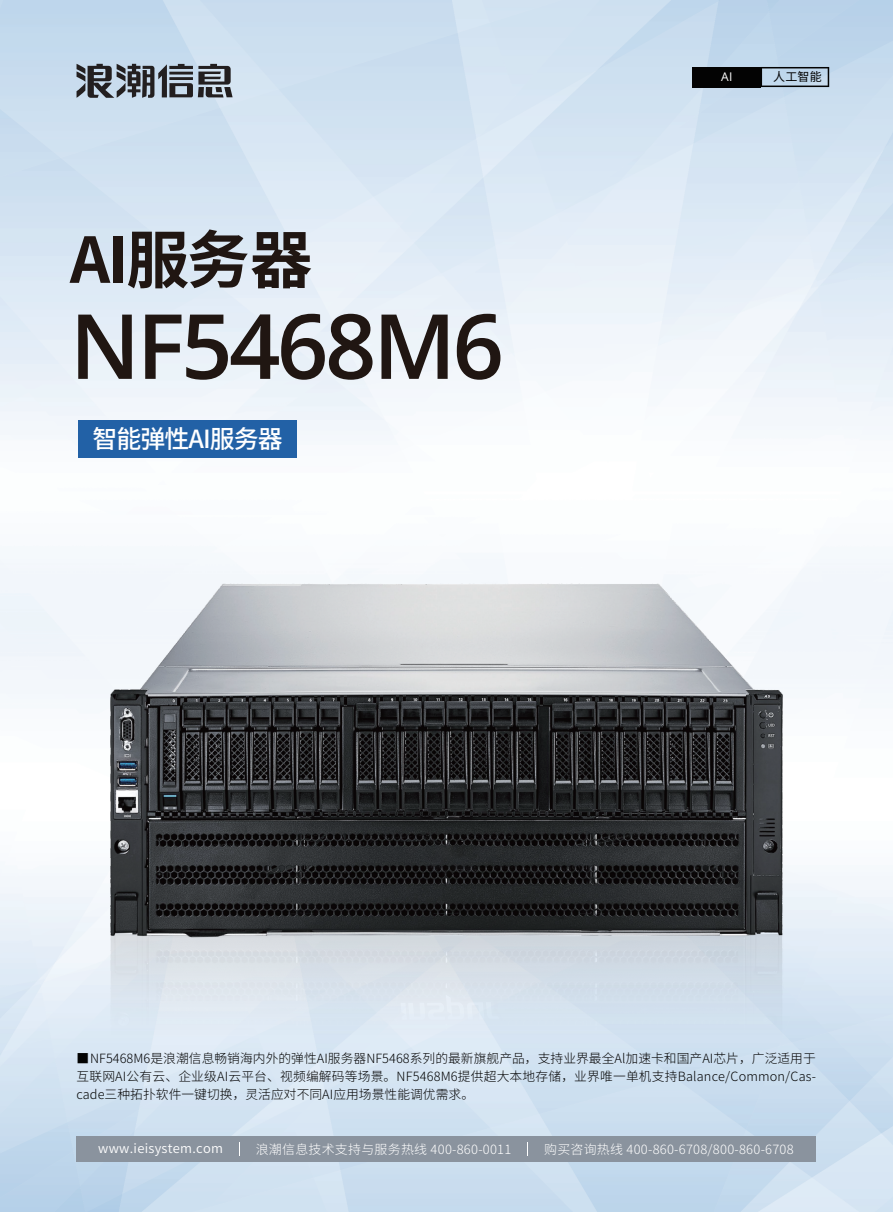
<style>
.page{position:relative;width:893px;height:1212px;background:#fff}
.page>*{position:absolute;margin:0;border:0;box-sizing:border-box;transform-origin:0 0}
.t1{font:600 90px "Open Sans";letter-spacing:-.04em;color:#201612}
.t2{font:700 63px "Source Han Sans CN";letter-spacing:-.04em;color:#201612}
.t3{font:500 25.05px "Source Han Sans CN";letter-spacing:-.04em;color:#fff}
.t4{font:300 12.75px/18px "Source Han Sans CN";letter-spacing:.005em;color:#030303;text-align:justify}
.t5{font:300 12.75px "Source Han Sans CN";letter-spacing:.02em;color:#fff}
.t6{font:12.75px "Source Han Sans CN";letter-spacing:.02em;color:#fff}
.t7{font:12px "Source Han Sans CN";color:#030303}
.t8{font:12px "Open Sans";color:#fff}
</style>
<div class="page">
<img style="left:0;top:0;width:893px;height:1212px">
<svg style="left:77px;top:64px;width:156px;height:34px;background:#737a82"></svg>
<div style="left:79px;top:420px;width:218px;height:37px;background:#2261a6"></div>
<img style="left:0;top:560px;width:892px;height:652px">
<div style="left:692px;top:67px;width:68px;height:20px;background:#030303"></div>
<svg style="left:760px;top:67px;width:69px;height:20px"></svg>
<div style="left:77px;top:1136px;width:739px;height:25px;background:#8a939e"></div>
<svg style="left:239px;top:1142px;width:1px;height:13px"></svg>
<h2 class="t2" style="left:70px;top:224px;width:244px">AI服务器</h2>
<h1 class="t1" style="left:70px;top:284px;width:436px">NF5468M6</h1>
<h3 class="t3" style="left:92px;top:425px;width:192px">智能弹性AI服务器</h3>
<p class="t8" style="left:721px;top:68px;width:13px">AI</p>
<p class="t7" style="left:773px;top:70px;width:50px">人工智能</p>
<p class="t4" style="left:77px;top:1050px;width:741px">■ NF5468M6是浪潮信息畅销海内外的弹性AI服务器NF5468系列的最新旗舰产品，支持业界最全Al加速卡和国产AI芯片，广泛适用于互联网AI公有云、企业级AI云平台、视频编解码等场景。NF5468M6提供超大本地存储，业界唯一单机支持Balance/Common/Cas&shy;cade三种拓扑软件一键切换，灵活应对不同AI应用场景性能调优需求。</p>
<p class="t6" style="left:98px;top:1141px;width:126px">www.ieisystem.com</p>
<p class="t5" style="left:256px;top:1142px;width:257px">浪潮信息技术支持与服务热线 400-860-0011</p>
<p class="t5" style="left:544px;top:1142px;width:251px">购买咨询热线 400-860-6708/800-860-6708</p>
</div>
